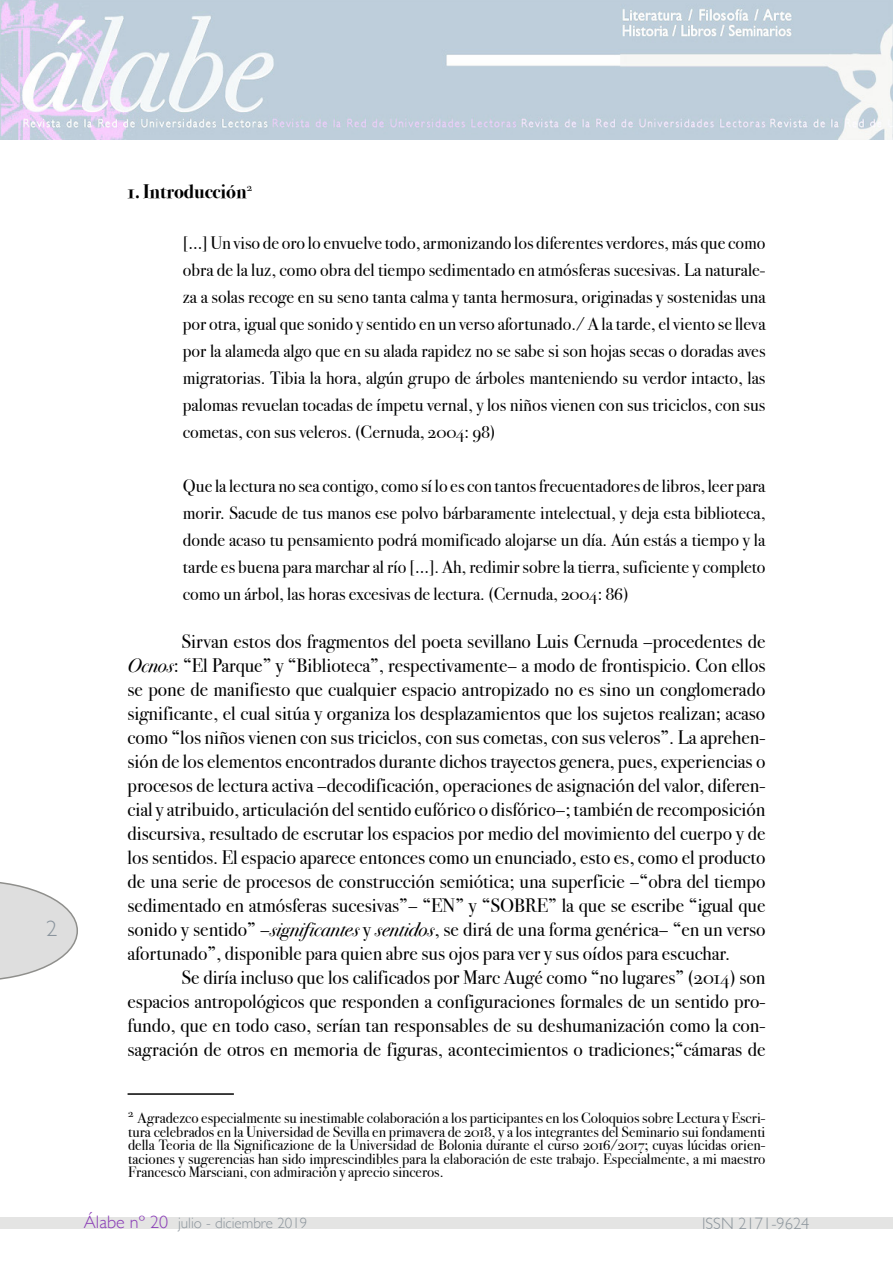
<style>
.page{position:relative;width:893px;height:1263px;background:#fff}
.page>*{position:absolute;margin:0;border:0;box-sizing:border-box;transform-origin:0 0}
.t1{font:300 22.5px "Gill Sans";color:#8a949d}
.t2{font:19.5px/24px "Bodoni Svty Two OSITCTT Book";color:#000;text-align:justify}
.t3{font:19.5px "Bodoni Svty Two OSITCTT Bold";color:#000}
.t4{font:18px/27px "Bodoni Svty Two OSITCTT Book";color:#000;text-align:justify}
.t5{font:300 16.5px "Gill Sans";color:#8c959c}
.t6{font:15px/13.5px "Bodoni Svty Two OSITCTT Book";color:#000;text-align:justify}
.t7{font:300 15px "Gill Sans";color:#8c959c}
.s1{font-family:"Bodoni Svty Two OSITCTT Book It"}
.s2{font-size:18px;color:#893ab6}
</style>
<div class="page">
<svg style="left:0;top:882px;width:78px;height:98px"></svg>
<div style="left:0;top:1218px;width:893px;height:11px;background:#e4e4e3"></div>
<img style="left:0;top:0;width:893px;height:139px">
<hr style="left:128px;top:1093px;width:106px;height:2px;background:#000">
<p class="t1" style="left:46px;top:911px;width:13px">2</p>
<p class="t3" style="left:128px;top:180px;width:126px">1. Introducción<sup>2</sup></p>
<p class="t4" style="left:183px;top:229px;width:584px">[…] Un viso de oro lo envuelve todo, armonizando los diferentes verdores, más que como obra de la luz, como obra del tiempo sedimentado en atmósferas sucesivas. La naturale&shy;za a solas recoge en su seno tanta calma y tanta hermosura, originadas y sostenidas una por otra, igual que sonido y sentido en un verso afortunado./ A la tarde, el viento se lleva por la alameda algo que en su alada rapidez no se sabe si son hojas secas o doradas aves migratorias. Tibia la hora, algún grupo de árboles manteniendo su verdor intacto, las palomas revuelan tocadas de ímpetu vernal, y los niños vienen con sus triciclos, con sus cometas, con sus veleros. (Cernuda, 2004: 98)</p>
<p class="t4" style="left:183px;top:472px;width:584px">Que la lectura no sea contigo, como sí lo es con tantos frecuentadores de libros, leer para morir. Sacude de tus manos ese polvo bárbaramente intelectual, y deja esta biblioteca, donde acaso tu pensamiento podrá momificado alojarse un día. Aún estás a tiempo y la tarde es buena para marchar al río […]. Ah, redimir sobre la tierra, suficiente y completo como un árbol, las horas excesivas de lectura. (Cernuda, 2004: 86)</p>
<p class="t2" style="left:128px;top:629px;width:639px;text-indent:54px">Sirvan estos dos fragmentos del poeta sevillano Luis Cernuda –procedentes de <span class="s1">Ocnos</span>: “El Parque” y “Biblioteca”, respectivamente– a modo de frontispicio. Con ellos se pone de manifiesto que cualquier espacio antropizado no es sino un conglomerado significante, el cual sitúa y organiza los desplazamientos que los sujetos realizan; acaso como “los niños vienen con sus triciclos, con sus cometas, con sus veleros”. La aprehen&shy;sión de los elementos encontrados durante dichos trayectos genera, pues, experiencias o procesos de lectura activa –decodificación, operaciones de asignación del valor, diferen&shy;cial y atribuido, articulación del sentido eufórico o disfórico–; también de recomposición discursiva, resultado de escrutar los espacios por medio del movimiento del cuerpo y de los sentidos. El espacio aparece entonces como un enunciado, esto es, como el producto de una serie de procesos de construcción semiótica; una superficie –“obra del tiempo sedimentado en atmósferas sucesivas”– “EN” y “SOBRE” la que se escribe “igual que sonido y sentido” –<span class="s1">significantes</span> y <span class="s1">sentidos</span>, se dirá de una forma genérica– “en un verso afortunado”, disponible para quien abre sus ojos para ver y sus oídos para escuchar.</p>
<p class="t2" style="left:128px;top:965px;width:639px;text-indent:54px">Se diría incluso que los calificados por Marc Augé como “no lugares” (2014) son espacios antropológicos que responden a configuraciones formales de un sentido pro&shy;fundo, que en todo caso, serían tan responsables de su deshumanización como la con&shy;sagración de otros en memoria de figuras, acontecimientos o tradiciones;“cámaras de</p>
<p class="t6" style="left:128px;top:1111px;width:639px"><sup>2</sup> Agradezco especialmente su inestimable colaboración a los participantes en los Coloquios sobre Lectura y Escri&shy;tura celebrados en la Universidad de Sevilla en primavera de 2018, y a los integrantes del Seminario sui fondamenti della Teoria de lla Significazione de la Universidad de Bolonia durante el curso 2016/2017; cuyas lúcidas orien&shy;taciones y sugerencias han sido imprescindibles para la elaboración de este trabajo. Especialmente, a mi maestro Francesco Marsciani, con admiración y aprecio sinceros.</p>
<p class="t7" style="left:84px;top:1211px;width:225px"><span class="s2">Álabe nº 20</span> julio - diciembre 2019</p>
<p class="t5" style="left:702px;top:1211px;width:109px">ISSN 2171-9624</p>
</div>
